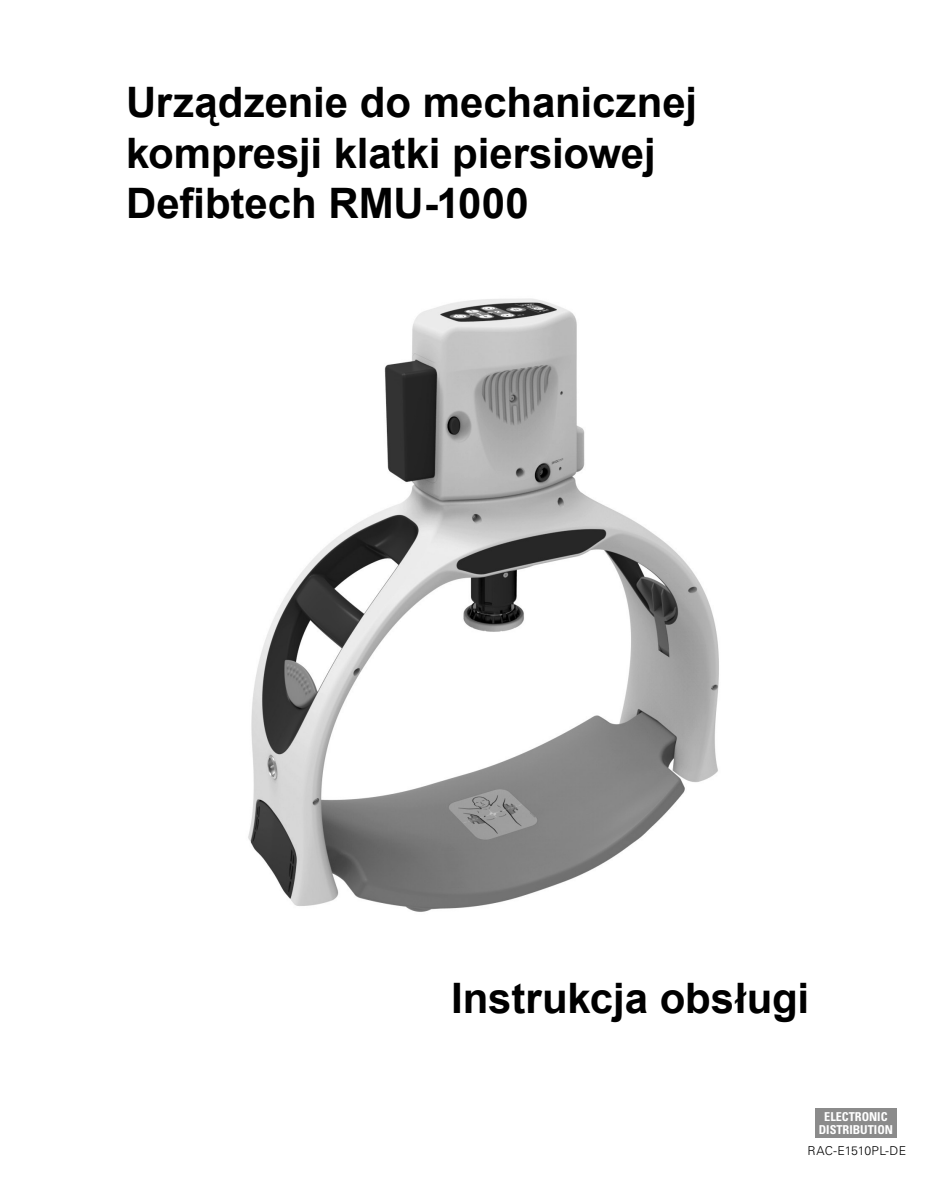
<style>
.page{position:relative;width:945px;height:1197px;background:#fff}
.page>*{position:absolute;margin:0;border:0;box-sizing:border-box;transform-origin:0 0}
.Cover_Title{font:700 42px/50.4px "Arial";letter-spacing:-.005em;color:#000}
.t1{font:700 condensed 12.25px/13.1px "Univers LT Std";color:#fff;text-align:center}
.t2{font:300 12.25px "Univers LT Std";letter-spacing:.01em;color:#000}
</style>
<div class="page">
<img style="left:248px;top:298px;width:471px;height:614px">
<div style="left:815px;top:1108px;width:82px;height:30px;background:#8b8b8b"></div>
<p class="Cover_Title" style="left:126px;top:79px;width:573px">Urządzenie do mechanicznej kompresji klatki piersiowej<br>Defibtech RMU-1000</p>
<p class="Cover_Title" style="left:451px;top:975px;width:360px">Instrukcja obsługi</p>
<p class="t1" style="left:819px;top:1110px;width:76px">ELECTRONIC<br>DISTRIBUTION</p>
<p class="t2" style="left:808px;top:1143px;width:100px">RAC-E1510PL-DE</p>
</div>
